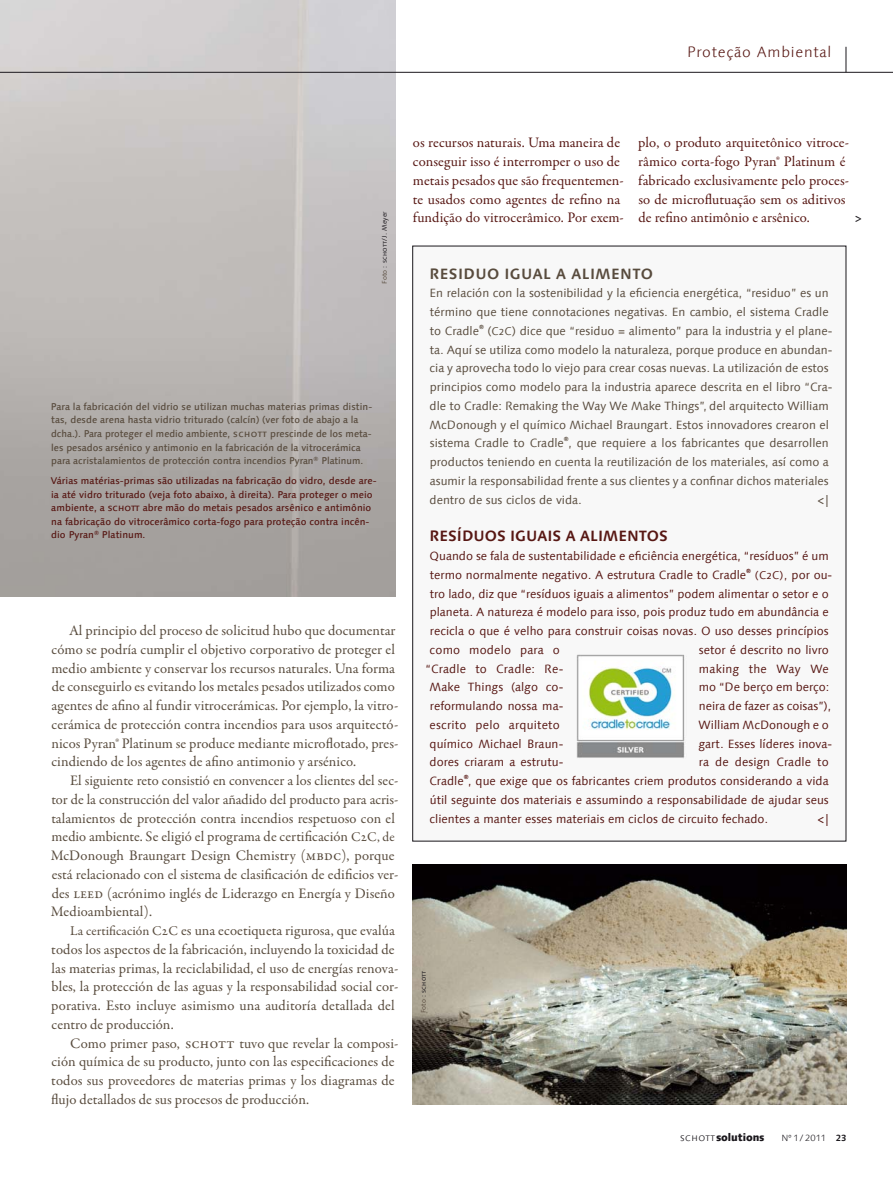
<style>
.page{position:relative;width:893px;height:1191px;background:#fff}
.page>*{position:absolute;margin:0;border:0;box-sizing:border-box;transform-origin:0 0}
.t1{font:700 15px "Linotype Syntax Com";color:#571713}
.t2{font:700 15px "Linotype Syntax Com";letter-spacing:.025em;color:#584b3d}
.t3{font:300 15px "Linotype Syntax Com";letter-spacing:.05em;color:#571713}
.t4{font:14.7px/18.8px "Garamond Premr Pro";letter-spacing:.005em;color:#584b3d}
.t5{font:14.7px/18.8px "Garamond Premr Pro";letter-spacing:.005em;color:#571713}
.t6{font:12px/18.8px "Linotype Syntax Com";color:#571713}
.t7{font:12px/18.8px "Linotype Syntax Com";color:#584b3d;text-align:justify}
.t8{font:12px "Linotype Syntax Com";letter-spacing:.02em;color:#571713}
.t9{font:12px "Linotype Syntax Com";color:#1a171c}
.t10{font:11.25px "Linotype Syntax Com";color:#571713}
.t11{font:800 10.5px "Linotype Syntax Com";letter-spacing:-.01em;color:#1a171c}
.t12{font:500 9.75px/13.5px "Linotype Syntax Com";color:#584b3d}
.t13{font:500 9.75px/13.5px "Linotype Syntax Com";letter-spacing:.005em;color:#571713}
.t14{font:300 9px "Linotype Syntax Com";letter-spacing:.025em;color:#1a171c}
.t15{font:6.75px "Linotype Syntax Com";letter-spacing:.01em;color:#1a171c}
.t16{font:700 6px "Linotype Syntax Com";color:#584b3d}
.t17{font:700 6px "Linotype Syntax Com";color:#571713}
.s1{color:#584b3d}
.s2{font-size:13.5px}
.s3{font-size:11.25px}
.s4{font-size:12px}
.s5{font-weight:300}
.s6{font-weight:700}
</style>
<div class="page">
<div style="left:413px;top:246px;width:433px;height:595px;background:#f8f8f8"></div>
<img style="left:412px;top:864px;width:434px;height:240px">
<hr style="left:0;top:72px;width:893px;height:1px;background:#1a171c">
<svg style="left:846px;top:47px;width:1px;height:25px"></svg>
<img style="left:576px;top:654px;width:109px;height:104px">
<p class="t3" style="left:687px;top:43px;width:146px">Proteção Ambiental</p>
<p class="t15" style="left:380px;top:284px;width:74px;rotate:-90deg"><span class="s1">Foto</span> : schott/J. Meyer</p>
<p class="t12" style="left:51px;top:400px;width:323px">Para la fabricación del vidrio se utilizan muchas materias primas distin&shy;tas, desde arena hasta vidrio triturado (calcín) (ver foto de abajo a la dcha.). Para proteger el medio ambiente, SCHOTT prescinde de los meta&shy;les pesados arsénico y antimonio en la fabricación de la vitrocerámica para acristalamientos de protección contra incendios Pyran<sup>®</sup> Platinum.</p>
<p class="t13" style="left:51px;top:474px;width:327px">Várias matérias-primas são utilizadas na fabricação do vidro, desde are&shy;ia até vidro triturado (veja foto abaixo, à direita). Para proteger o meio ambiente, a schott</p>
<p class="t13" style="left:51px;top:501px;width:322px;text-indent:92px">abre mão do metais pesados arsênico e antimônio na fabricação do vitrocerâmico corta-fogo para proteção contra incên&shy;dio Pyran<sup>®</sup> Platinum.</p>
<p class="t4" style="left:51px;top:621px;width:348px;text-indent:18px">Al principio del proceso de solicitud hubo que documentar cómo se podría cumplir el objetivo corporativo de proteger el medio ambiente y conservar los recursos naturales. Una forma de conseguirlo es evitando los metales pesados utilizados como agentes de afino al fundir vitrocerámicas. Por ejemplo, la vitro&shy;cerámica de protección contra incendios para usos arquitectó&shy;nicos Pyran® Platinum se produce mediante microflotado, pres&shy;cindiendo de los agentes de afino antimonio y arsénico.</p>
<p class="t4" style="left:51px;top:771px;width:349px;text-indent:19px">El siguiente reto consistió en convencer a los clientes del sec&shy;tor de la construcción del valor añadido del producto para acris&shy;talamientos de protección contra incendios respetuoso con el medio ambiente. Se eligió el programa de certificación <span class="s2">C</span>2<span class="s2">C, de </span>McDonough Braungart Design Chemistry (MBDC), porque está relacionado con el sistema de clasificación de edificios ver&shy;des LEED (acrónimo inglés de Liderazgo en Energía y Diseño Medioambiental).</p>
<p class="t4" style="left:51px;top:921px;width:349px;text-indent:19px"><span class="s2">La certificación C</span>2<span class="s2">C</span> es una ecoetiqueta rigurosa, que evalúa todos los aspectos de la fabricación, incluyendo la toxicidad de las materias primas, la reciclabilidad, el uso de energías renova&shy;bles, la protección de las aguas y la responsabilidad social cor&shy;porativa. Esto incluye asimismo una auditoría detallada del centro de producción.</p>
<p class="t4" style="left:51px;top:1034px;width:349px;text-indent:19px">Como primer paso, SCHOTT tuvo que revelar la composi&shy;ción química de su producto, junto con las especificaciones de todos sus proveedores de materias primas y los diagramas de flujo detallados de sus procesos de producción.</p>
<p class="t5" style="left:413px;top:134px;width:212px">os recursos naturais. Uma maneira de conseguir isso é interromper o uso de metais pesados que são frequentemen&shy;te usados como agentes de refino na fundição do vitrocerâmico. Por exem-</p>
<p class="t5" style="left:638px;top:134px;width:212px">plo, o produto arquitetônico vitroce&shy;râmico corta-fogo Pyran® Platinum é fabricado exclusivamente pelo proces&shy;so de microflutuação sem os aditivos de refino antimônio e arsênico.</p>
<p class="t9" style="left:855px;top:211px;width:9px">&gt;</p>
<p class="t2" style="left:429px;top:264px;width:225px">RESIDUO IGUAL A ALIMENTO</p>
<p class="t7" style="left:430px;top:284px;width:401px">En relación con la sostenibilidad y la eficiencia energética, “residuo” es un término que tiene connotaciones negativas. En cambio, el sistema Cradle to Cradle</p>
<p class="t16" style="left:479px;top:323px;width:6px">®</p>
<p class="t7" style="left:429px;top:321px;width:404px;text-align:left;text-indent:58px">(<span class="s3">C2C</span>) dice que “residuo = alimento” para la industria y el plane&shy;ta. Aquí se utiliza como modelo la naturaleza, porque produce en abundan&shy;cia y aprovecha todo lo viejo para crear cosas nuevas. La utilización de estos principios como modelo para la industria aparece descrita en el libro “Cra&shy;dle to Cradle: Remaking the Way We Make Things”, del arquitecto William McDonough y el químico Michael Braungart. Estos innovadores crearon el sistema Cradle to Cradle , que requiere a los fabricantes que desarrollen</p>
<p class="t16" style="left:564px;top:435px;width:6px">®</p>
<p class="t7" style="left:430px;top:452px;width:401px">productos teniendo en cuenta la reutilización de los materiales, así como a asumir la responsabilidad frente a sus clientes y a confinar dichos materiales dentro de sus ciclos de vida.</p>
<p class="t7" style="left:817px;top:490px;width:14px">&lt;|</p>
<p class="t1" style="left:429px;top:526px;width:240px">RESÍDUOS IGUAIS A ALIMENTOS</p>
<p class="t6" style="left:429px;top:546px;width:401px">Quando se fala de sustentabilidade e eficiência energética, “resíduos” é um termo normalmente negativo. A estrutura Cradle to Cradle</p>
<p class="t17" style="left:746px;top:567px;width:6px">®</p>
<p class="t10" style="left:755px;top:568px;width:79px">(C2C), <span class="s4">por ou-</span></p>
<p class="t6" style="left:430px;top:584px;width:401px;text-align:justify">tro lado, diz que “resíduos iguais a alimentos” podem alimentar o setor e o planeta. A natureza é modelo para isso, pois produz tudo em abundância e recicla o que é velho para construir coisas novas. O uso desses princípios como modelo para o</p>
<p class="t6" style="left:699px;top:640px;width:132px">setor é descrito no livro</p>
<p class="t6" style="left:425px;top:659px;width:140px">“Cradle to Cradle: Re-</p>
<p class="t8" style="left:699px;top:661px;width:131px">making the Way We</p>
<p class="t6" style="left:429px;top:677px;width:135px">Make Things (algo co-</p>
<p class="t6" style="left:699px;top:677px;width:132px">mo “De berço em berço:</p>
<p class="t6" style="left:430px;top:696px;width:135px">reformulando nossa ma-</p>
<p class="t6" style="left:699px;top:696px;width:134px">neira de fazer as coisas”),</p>
<p class="t6" style="left:430px;top:715px;width:132px">escrito pelo arquiteto</p>
<p class="t6" style="left:699px;top:715px;width:132px">William McDonough e o</p>
<p class="t6" style="left:430px;top:734px;width:135px">químico Michael Braun-</p>
<p class="t6" style="left:699px;top:734px;width:135px">gart. Esses líderes inova-</p>
<p class="t6" style="left:430px;top:752px;width:135px">dores criaram a estrutu-</p>
<p class="t6" style="left:429px;top:752px;width:401px;text-align:right">ra de design Cradle to<br>Cradle , que exige que os fabricantes criem produtos considerando a vida</p>
<p class="t17" style="left:464px;top:773px;width:6px">®</p>
<p class="t6" style="left:430px;top:790px;width:401px">útil seguinte dos materiais e assumindo a responsabilidade de ajudar seus clientes a manter esses materiais em ciclos de circuito fechado.</p>
<p class="t6" style="left:817px;top:809px;width:14px">&lt;|</p>
<p class="t15" style="left:419px;top:1013px;width:44px;rotate:-90deg"><span class="s1">Foto</span> : schott</p>
<p class="t11" style="left:680px;top:1131px;width:86px"><span class="s5">schott</span>solutions</p>
<p class="t14" style="left:781px;top:1133px;width:66px">Nº 1 / 2011 <span class="s6">23</span></p>
</div>
